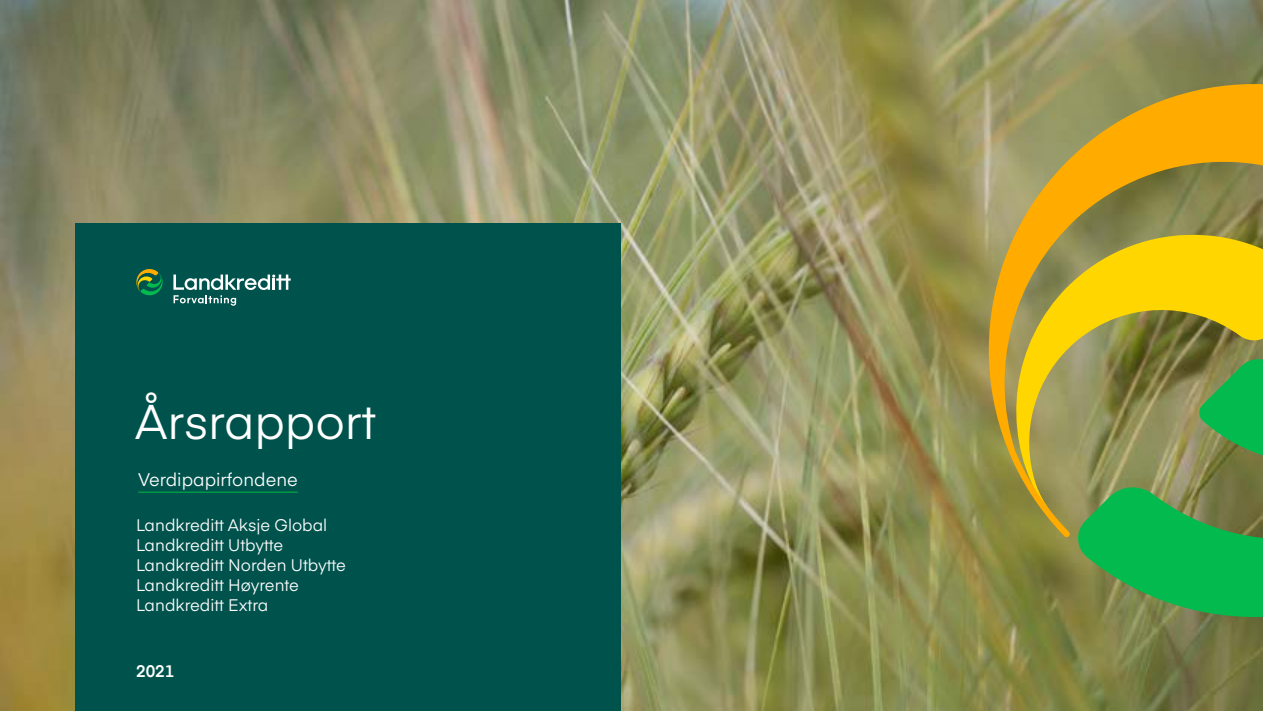
<style>
.page{position:relative;width:1263px;height:711px;background:#fff}
.page>*{position:absolute;margin:0;border:0;box-sizing:border-box;transform-origin:0 0}
.t1{font:48px "Eina 03";color:#fff}
.t2{font:18px "Eina 03";color:#fff}
.t3{font:16.5px/19.8px "Eina 03";color:#fff}
.t4{font:600 16.5px "Eina 03";color:#fff}
</style>
<div class="page">
<img style="left:0;top:0;width:1263px;height:710px">
<div style="left:76px;top:223px;width:545px;height:487px;background:#00534d"></div>
<hr style="left:138px;top:491px;width:160px;height:1px;background:#00bb41">
<svg style="left:974px;top:58px;width:289px;height:479px;background:#b89e3f"></svg>
<svg style="left:1075px;top:163px;width:188px;height:474px;background:#7f9c3e"></svg>
<svg style="left:173px;top:274px;width:118px;height:31px"></svg>
<svg style="left:136px;top:269px;width:27px;height:27px"></svg>
<h1 class="t1" style="left:135px;top:386px;width:242px">Årsrapport</h1>
<p class="t2" style="left:138px;top:466px;width:161px">Verdipapirfondene</p>
<p class="t3" style="left:136px;top:514px;width:211px">Landkreditt Aksje Global<br>Landkreditt Utbytte<br>Landkreditt Norden Utbytte<br>Landkreditt Høyrente<br>Landkreditt Extra</p>
<p class="t4" style="left:136px;top:658px;width:40px">2021</p>
</div>
